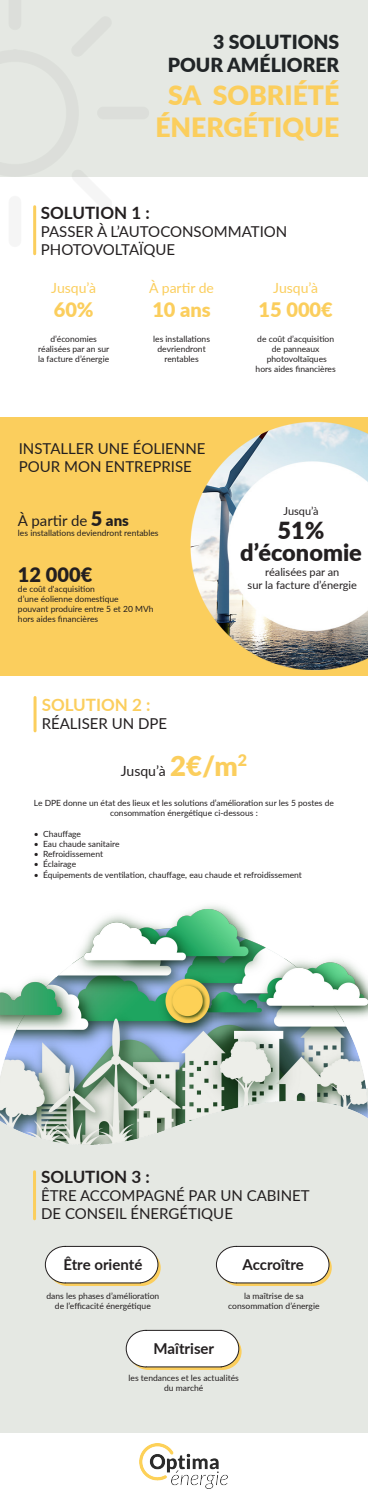
<style>
.page{position:relative;width:368px;height:1500px;background:#fff}
.page>*{position:absolute;margin:0;border:0;box-sizing:border-box;transform-origin:0 0}
.t1{font:900 27.5px "Lato";color:#fbce5d}
.t2{font:900 26.55px "Lato";color:#fbce5d}
.t3{font:900 23.5px "Lato";color:#231f20}
.t4{font:900 20px "Lato";color:#fbce5d}
.t5{font:900 20px "Lato";color:#231f20}
.t6{font:900 19.4px "Lato";color:#212527}
.t7{font:700 17px "Lato";color:#231f20}
.t8{font:700 17px "Lato";color:#fbce5d}
.t9{font:15px/18px "Lato";color:#231f20}
.t10{font:700 15px "Lato";color:#231f20}
.t11{font:14px "Lato";color:#fbce5d}
.t12{font:14px "Lato";color:#231f20}
.t13{font:11px "Lato";color:#231f20}
.t14{font:8.5px/10.2px "Lato";color:#231f20;text-align:center}
.s1{font-weight:900;font-size:20px}
.s2{font-weight:900}
</style>
<div class="page">
<div style="left:0;top:0;width:368px;height:177px;background:#e5e8e3"></div>
<div style="left:0;top:1088px;width:368px;height:345px;background:#e5e8e3"></div>
<div style="left:0;top:417px;width:368px;height:258px;background:#fbce5d"></div>
<img style="left:0;top:905px;width:368px;height:239px">
<hr style="left:33px;top:1172px;width:3px;height:47px;background:#fbce5d">
<svg style="left:45px;top:1246px;width:115px;height:40px;background:#f0ede5"></svg>
<img style="left:140px;top:1444px;width:87px;height:44px">
<hr style="left:33px;top:207px;width:3px;height:47px;background:#fbce5d">
<hr style="left:34px;top:698px;width:2px;height:33px;background:#fbce5d">
<svg style="left:216px;top:1246px;width:115px;height:40px;background:#f0ede5"></svg>
<svg style="left:125px;top:1330px;width:116px;height:40px;background:#f0ede5"></svg>
<img style="left:190px;top:421px;width:178px;height:250px">
<p class="t6" style="left:213px;top:27px;width:128px">3 SOLUTIONS</p>
<p class="t6" style="left:168px;top:50px;width:173px">POUR AMÉLIORER</p>
<p class="t2" style="left:168px;top:75px;width:173px">SA SOBRIÉTÉ</p>
<p class="t2" style="left:155px;top:107px;width:185px">ÉNERGÉTIQUE</p>
<p class="t7" style="left:41px;top:200px;width:110px">SOLUTION 1 :</p>
<p class="t9" style="left:41px;top:222px;width:248px">PASSER À L’AUTOCONSOMMATION<br>PHOTOVOLTAÏQUE</p>
<p class="t11" style="left:51px;top:278px;width:46px">Jusqu’à</p>
<p class="t4" style="left:54px;top:295px;width:41px">60%</p>
<p class="t14" style="left:50px;top:333px;width:48px">d’économies</p>
<p class="t14" style="left:38px;top:343px;width:73px;text-align:left">réalisées par an sur la facture d’énergie</p>
<p class="t11" style="left:149px;top:278px;width:66px">À partir de</p>
<p class="t4" style="left:152px;top:295px;width:60px">10 ans</p>
<p class="t14" style="left:153px;top:333px;width:58px">les installations</p>
<p class="t14" style="left:157px;top:343px;width:50px">devriendront</p>
<p class="t14" style="left:164px;top:354px;width:36px">rentables</p>
<p class="t9" style="left:19px;top:439px;width:188px">INSTALLER UNE ÉOLIENNE</p>
<p class="t9" style="left:19px;top:457px;width:174px">POUR MON ENTREPRISE</p>
<p class="t9" style="left:18px;top:511px;width:112px">À partir de <span class="s1">5</span> <span class="s2">ans</span></p>
<p class="t14" style="left:18px;top:527px;width:142px">les installations deviendront rentables</p>
<p class="t5" style="left:18px;top:559px;width:76px">12 000€</p>
<p class="t14" style="left:18px;top:583px;width:78px">de coût d'acquisition</p>
<p class="t14" style="left:18px;top:593px;width:102px">d’une éolienne domestique</p>
<p class="t14" style="left:18px;top:604px;width:137px">pouvant produire entre 5 et 20 MVh</p>
<p class="t14" style="left:18px;top:614px;width:82px">hors aides financières</p>
<p class="t11" style="left:273px;top:278px;width:46px">Jusqu’à</p>
<p class="t4" style="left:258px;top:295px;width:76px">15 000€</p>
<p class="t14" style="left:257px;top:333px;width:78px">de coût d’acquisition</p>
<p class="t14" style="left:272px;top:343px;width:49px">de panneaux</p>
<p class="t14" style="left:266px;top:354px;width:62px">photovoltaïques</p>
<p class="t14" style="left:255px;top:364px;width:82px">hors aides financières</p>
<p class="t13" style="left:283px;top:503px;width:37px">Jusqu’à</p>
<p class="t3" style="left:277px;top:513px;width:48px">51%</p>
<p class="t3" style="left:240px;top:535px;width:123px">d’économie</p>
<p class="t13" style="left:265px;top:564px;width:76px">réalisées par an</p>
<p class="t13" style="left:247px;top:577px;width:111px">sur la facture d’énergie</p>
<p class="t8" style="left:42px;top:693px;width:110px">SOLUTION 2 :</p>
<p class="t9" style="left:42px;top:714px;width:127px">RÉALISER UN DPE</p>
<p class="t12" style="left:121px;top:760px;width:46px">Jusqu’à</p>
<p class="t1" style="left:170px;top:745px;width:78px">2€/m<sup>2</sup></p>
<p class="t14" style="left:34px;top:798px;width:301px">Le DPE donne un état des lieux et les solutions d’amélioration sur les 5 postes de consommation énergétique ci-dessous :</p>
<p class="t14" style="left:34px;top:828px;width:49px">• Chauffage</p>
<p class="t14" style="left:34px;top:838px;width:87px">• Eau chaude sanitaire</p>
<p class="t14" style="left:34px;top:849px;width:71px">• Refroidissement</p>
<p class="t14" style="left:34px;top:859px;width:44px">• Éclairage</p>
<p class="t14" style="left:34px;top:869px;width:269px">• Équipements de ventilation, chauffage, eau chaude et refroidissement</p>
<p class="t7" style="left:41px;top:1165px;width:110px">SOLUTION 3 :</p>
<p class="t9" style="left:41px;top:1186px;width:270px">ÊTRE ACCOMPAGNÉ PAR UN CABINET</p>
<p class="t9" style="left:41px;top:1204px;width:193px">DE CONSEIL ÉNERGÉTIQUE</p>
<p class="t10" style="left:63px;top:1253px;width:80px">Être orienté</p>
<p class="t14" style="left:46px;top:1290px;width:114px">dans les phases d’amélioration de l’efficacité énergétique</p>
<p class="t10" style="left:242px;top:1254px;width:63px">Accroître</p>
<p class="t14" style="left:244px;top:1290px;width:61px">la maîtrise de sa</p>
<p class="t14" style="left:228px;top:1300px;width:93px">consommation d’énergie</p>
<p class="t10" style="left:153px;top:1337px;width:62px">Maîtriser</p>
<p class="t14" style="left:128px;top:1373px;width:112px">les tendances et les actualités du marché</p>
</div>
